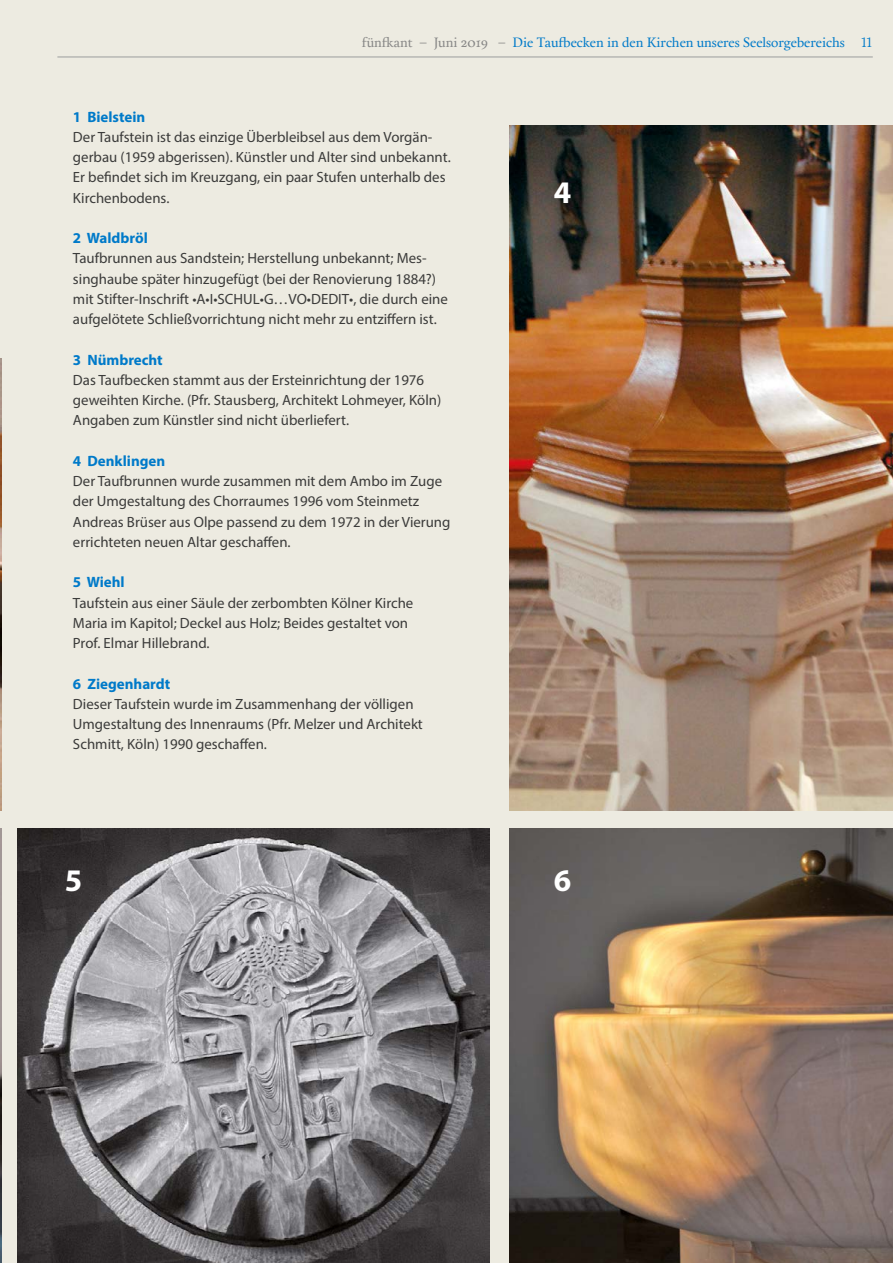
<style>
.page{position:relative;width:893px;height:1263px;background:#edebe1}
.page>*{position:absolute;margin:0;border:0;box-sizing:border-box;transform-origin:0 0}
.t1{font:700 31.5px "Myriad Pro";color:#fff}
.t2{font:700 15px "Myriad Pro";color:#007ac9}
.t3{font:14.85px/20.2px "Myriad Pro";color:#3b3b3a}
.t4{font:13.5px "Calendas Plus";color:#007ac9}
.s1{color:#878786}
</style>
<div class="page">
<img style="left:510px;top:125px;width:383px;height:685px">
<hr style="left:57px;top:57px;width:816px;height:1px;background:#9c9d9d">
<img style="left:0;top:828px;width:1px;height:435px">
<img style="left:0;top:359px;width:1px;height:451px">
<img style="left:17px;top:828px;width:473px;height:435px">
<img style="left:510px;top:828px;width:383px;height:435px">
<p class="t4" style="left:362px;top:33px;width:484px"><span class="s1">fünfkant – Juni 2019 –</span> Die Taufbecken in den Kirchen unseres Seelsorgebereichs</p>
<p class="t4" style="left:862px;top:33px;width:12px">11</p>
<p class="t2" style="left:73px;top:107px;width:74px">1 Bielstein</p>
<p class="t3" style="left:73px;top:126px;width:379px">Der Taufstein ist das einzige Überbleibsel aus dem Vorgän&shy;gerbau (1959 abgerissen). Künstler und Alter sind unbekannt.<br>Er befindet sich im Kreuzgang, ein paar Stufen unterhalb des Kirchenbodens.</p>
<p class="t2" style="left:73px;top:228px;width:76px">2 Waldbröl</p>
<p class="t3" style="left:73px;top:248px;width:376px">Taufbrunnen aus Sandstein; Herstellung unbekannt; Mes&shy;singhaube später hinzugefügt (bei der Renovierung 1884?) mit Stifter-Inschrift •A•I•SCHUL•G…VO•DEDIT•, die durch eine aufgelötete Schließvorrichtung nicht mehr zu entziffern ist.</p>
<p class="t2" style="left:73px;top:350px;width:91px">3 Nümbrecht</p>
<p class="t3" style="left:73px;top:369px;width:370px">Das Taufbecken stammt aus der Ersteinrichtung der 1976 geweihten Kirche. (Pfr. Stausberg, Architekt Lohmeyer, Köln)<br>Angaben zum Künstler sind nicht überliefert.</p>
<p class="t2" style="left:73px;top:451px;width:94px">4 Denklingen</p>
<p class="t3" style="left:73px;top:471px;width:379px">Der Taufbrunnen wurde zusammen mit dem Ambo im Zuge der Umgestaltung des Chorraumes 1996 vom Steinmetz Andreas Brüser aus Olpe passend zu dem 1972 in der Vierung errichteten neuen Altar geschaffen.</p>
<p class="t2" style="left:73px;top:572px;width:53px">5 Wiehl</p>
<p class="t3" style="left:73px;top:592px;width:342px">Taufstein aus einer Säule der zerbombten Kölner Kirche<br>Maria im Kapitol; Deckel aus Holz; Beides gestaltet von<br>Prof. Elmar Hillebrand.</p>
<p class="t2" style="left:73px;top:674px;width:99px">6 Ziegenhardt</p>
<p class="t3" style="left:73px;top:693px;width:351px">Dieser Taufstein wurde im Zusammenhang der völligen<br>Umgestaltung des Innenraums (Pfr. Melzer und Architekt<br>Schmitt, Köln) 1990 geschaffen.</p>
<h1 class="t1" style="left:554px;top:172px;width:19px">4</h1>
<h1 class="t1" style="left:65px;top:860px;width:19px">5</h1>
<h1 class="t1" style="left:554px;top:860px;width:19px">6</h1>
</div>
